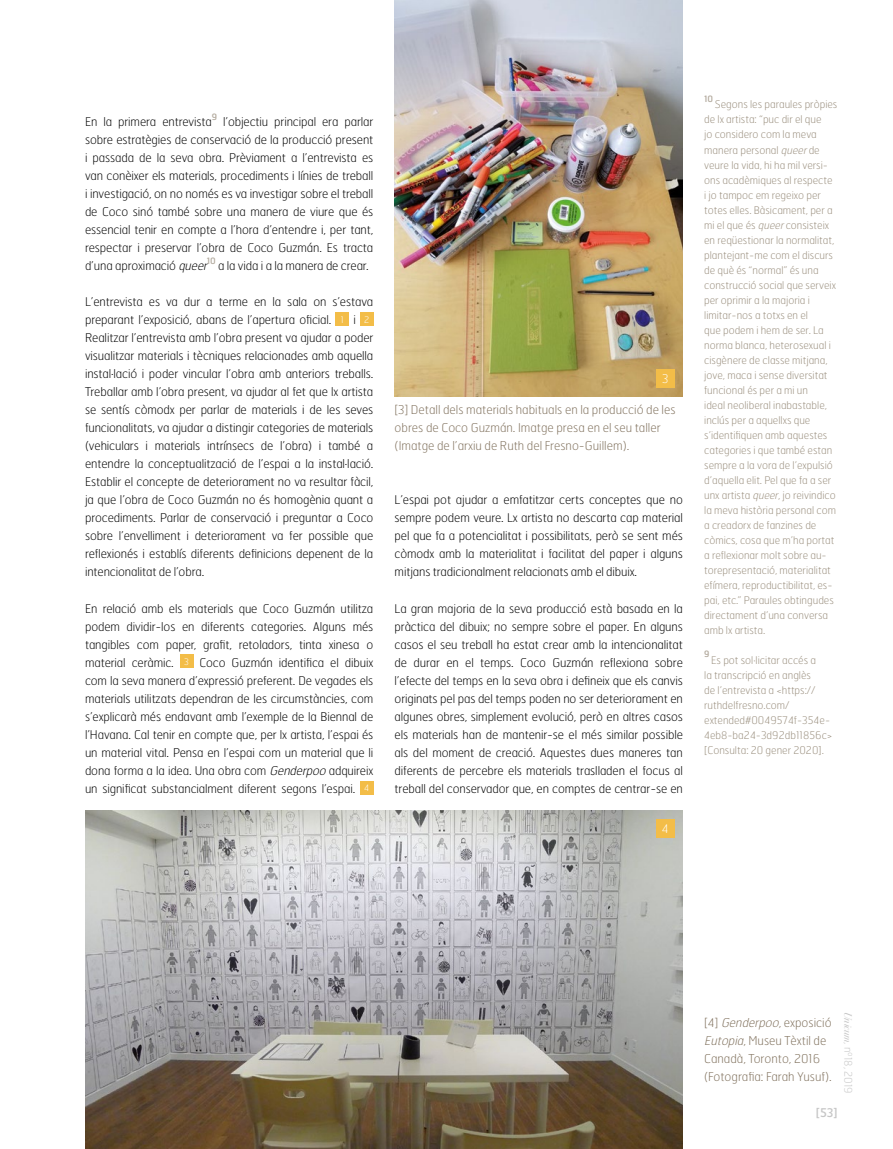
<style>
.page{position:relative;width:893px;height:1149px;background:#fff}
.page>*{position:absolute;margin:0;border:0;box-sizing:border-box;transform-origin:0 0}
.t1{font:100 12.15px/18px "Hermes";color:#80715d}
.t2{font:100 12px/18px "Hermes";letter-spacing:-.01em;color:#000;text-align:justify}
.t3{font:12px "Hermes";color:#c6c6c6}
.t4{font:100 12px "Hermes";color:#fff}
.t5{font:100 10.5px/15px "Hermes";color:#998e7d}
.t6{font:100 10.5px "Hermes";color:#c6c6c6}
.t7{font:8.7px "Hermes";color:#b3aa9e}
.s1{font-style:italic}
.s2{font-size:9px;color:#fff}
.s3{font-family:"Bodoni Svty Two ITCTT";font-weight:400;font-style:italic}
</style>
<div class="page">
<div style="left:336px;top:312px;width:13px;height:14px;background:#f3bd48"></div>
<div style="left:360px;top:312px;width:13px;height:14px;background:#f3bd48"></div>
<div style="left:180px;top:654px;width:13px;height:14px;background:#f3bd48"></div>
<div style="left:360px;top:780px;width:13px;height:14px;background:#f3bd48"></div>
<img style="left:395px;top:0;width:288px;height:396px">
<img style="left:85px;top:810px;width:598px;height:338px">
<div style="left:656px;top:819px;width:18px;height:18px;background:#f3bd48"></div>
<div style="left:656px;top:369px;width:18px;height:18px;background:#f3bd48"></div>
<p class="t7" style="left:212px;top:111px;width:7px">9</p>
<p class="t2" style="left:85px;top:112px;width:290px;text-indent:138px">l’objectiu principal era parlar sobre estratègies de conservació de la producció present i passada de la seva obra. Prèviament a l’entrevista es van conèixer els materials, procediments i línies de treball i investigació, on no només es va investigar sobre el treball de Coco sinó també sobre una manera de viure que és essencial tenir en compte a l’hora d’entendre i, per tant, respectar i preservar l’obra de Coco Guzmán. Es tracta d’una aproximació <span class="s1">queer</span></p>
<p class="t2" style="left:85px;top:112px;width:128px">En la primera entrevista</p>
<p class="t7" style="left:207px;top:255px;width:10px">10</p>
<p class="t2" style="left:218px;top:256px;width:152px">a la vida i a la manera de crear.</p>
<p class="t2" style="left:85px;top:292px;width:290px;text-align:left">L’entrevista es va dur a terme en la sala on s’estava preparant l’exposició, abans de l’apertura oficial. <span class="s2">1</span> i <span class="s2">2<br></span>Realitzar l’entrevista amb l’obra present va ajudar a poder visualitzar materials i tècniques relacionades amb aquella instal·lació i poder vincular l’obra amb anteriors treballs.<br>Treballar amb l’obra present, va ajudar al fet que lx artista se sentís còmodx per parlar de materials i de les seves funcionalitats, va ajudar a distingir categories de materials (vehiculars i materials intrínsecs de l’obra) i també a entendre la conceptualització de l’espai a la instal·lació.<br>Establir el concepte de deteriorament no va resultar fàcil, ja que l’obra de Coco Guzmán no és homogènia quant a procediments. Parlar de conservació i preguntar a Coco sobre l’envelliment i deteriorament va fer possible que reflexionés i establís diferents definicions depenent de la intencionalitat de l’obra.</p>
<p class="t2" style="left:85px;top:598px;width:290px">En relació amb els materials que Coco Guzmán utilitza podem dividir-los en diferents categories. Alguns més tangibles com paper, grafit, retoladors, tinta xinesa o material ceràmic. <span class="s2">3</span> Coco Guzmán identifica el dibuix com la seva manera d’expressió preferent. De vegades els materials utilitzats dependran de les circumstàncies, com s’explicarà més endavant amb l’exemple de la Biennal de l’Havana. Cal tenir en compte que, per lx artista, l’espai és un material vital. Pensa en l’espai com un material que li dona forma a la idea. Una obra com <span class="s1">Genderpoo</span> adquireix un significat substancialment diferent segons l’espai. <span class="s2">4</span></p>
<p class="t4" style="left:662px;top:371px;width:8px">3</p>
<p class="t1" style="left:395px;top:400px;width:283px">[3] Detall dels materials habituals en la producció de les obres de Coco Guzmán. Imatge presa en el seu taller (Imatge de l’arxiu de Ruth del Fresno-Guillem).</p>
<p class="t2" style="left:395px;top:490px;width:290px">L’espai pot ajudar a emfatitzar certs conceptes que no sempre podem veure. Lx artista no descarta cap material pel que fa a potencialitat i possibilitats, però se sent més còmodx amb la materialitat i facilitat del paper i alguns mitjans tradicionalment relacionats amb el dibuix.</p>
<p class="t2" style="left:395px;top:598px;width:290px">La gran majoria de la seva producció està basada en la pràctica del dibuix; no sempre sobre el paper. En alguns casos el seu treball ha estat crear amb la intencionalitat de durar en el temps. Coco Guzmán reflexiona sobre l’efecte del temps en la seva obra i defineix que els canvis originats pel pas del temps poden no ser deteriorament en algunes obres, simplement evolució, però en altres casos els materials han de mantenir-se el més similar possible als del moment de creació. Aquestes dues maneres tan diferents de percebre els materials traslladen el focus al treball del conservador que, en comptes de centrar-se en</p>
<p class="t4" style="left:662px;top:820px;width:8px">4</p>
<p class="t7" style="left:704px;top:93px;width:10px">10</p>
<p class="t5" style="left:704px;top:97px;width:135px;text-indent:11px">Segons les paraules pròpies de lx artista: “puc dir el que<br>jo considero com la meva manera personal <span class="s1">queer</span>de veure la vida, hi ha mil versi&shy;ons acadèmiques al respecte<br>i jo tampoc em regeixo per totes elles. Bàsicament, per a mi el que és <span class="s1">queer</span>consisteix en reqüestionar la normalitat, plantejant-me com el discurs de què és “normal” és una construcció social que serveix per oprimir a la majoria i limitar-nos a totxs en el<br>que podem i hem de ser. La norma blanca, heterosexual i cisgènere de classe mitjana, jove, maca i sense diversitat funcional és per a mi un<br>ideal neoliberal inabastable, inclús per a aquellxs que s’identifiquen amb aquestes categories i que també estan sempre a la vora de l’expulsió d’aquella elit. Pel que fa a ser unx artista <span class="s1">queer</span>, jo reivindico la meva història personal com a creadorx de fanzines de còmics, cosa que m’ha portat a reflexionar molt sobre au&shy;torepresentació, materialitat efímera, reproductibilitat, es&shy;pai, etc.” Paraules obtingudes directament d’una conversa amb lx artista.</p>
<p class="t7" style="left:704px;top:648px;width:7px">9</p>
<p class="t5" style="left:704px;top:652px;width:130px;text-indent:7px">Es pot sol·licitar accés a<br>la transcripció en anglès<br>de l’entrevista a &lt;https:// ruthdelfresno.com/ extended#0049574f-354e-<br>4eb8-ba24-3d92db11856c&gt; [Consulta: 20 gener 2020].</p>
<p class="t1" style="left:704px;top:1012px;width:129px">[4] <span class="s1">Genderpoo</span>, exposició<br><span class="s1">Eutopia</span>, Museu Tèxtil de<br>Canadà, Toronto, 2016 (Fotografia: Farah Yusuf).</p>
<p class="t6" style="left:855px;top:1011px;width:83px;rotate:90deg"><span class="s3">Unicum</span>, nº18, 2019</p>
<p class="t3" style="left:816px;top:1104px;width:23px">[53]</p>
</div>
